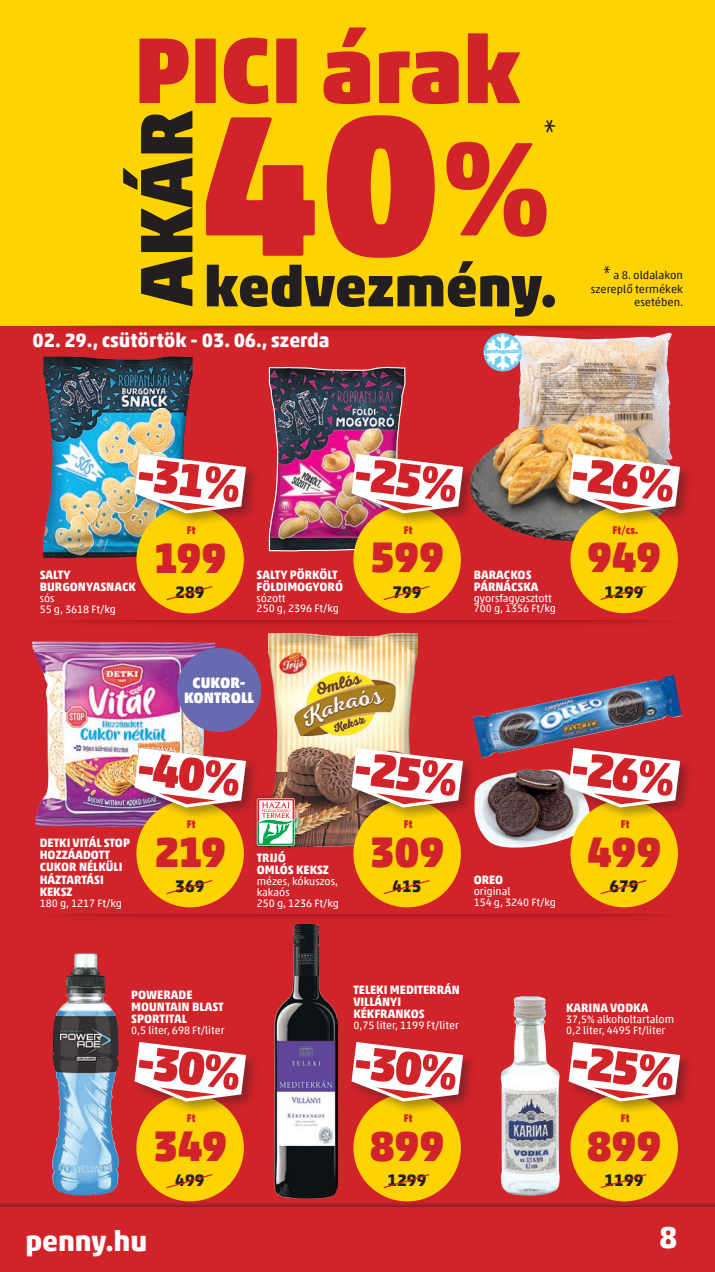
<style>
.page{position:relative;width:715px;height:1272px;background:#fff}
.page>*{position:absolute;margin:0;border:0;box-sizing:border-box;transform-origin:0 0}
.t1{font:900 203.4px "Akko For Penny";color:#d1232a}
.t2{font:900 94.8px "Akko For Penny";letter-spacing:-.005em;color:#d1232a}
.t3{font:900 75.6px "Akko For Penny";color:#231f20}
.t4{font:900 56.7px "Akko For Penny";color:#231f20}
.t5{font:900 47.25px "Akko For Penny";color:#d1232a}
.t6{font:900 42.9px "Akko For Penny";letter-spacing:-.01em;color:#d1232a}
.t7{font:700 30.9px "Akko For Penny";color:#fff}
.t8{font:700 28.95px "Amatic";color:#231f20}
.t9{font:700 28.65px "Akko For Penny";letter-spacing:-.005em;color:#fff}
.t10{font:700 19.65px "Akko For Penny";color:#fff}
.t11{font:700 16.95px "Akko For Penny";color:#231f20}
.t12{font:900 15.15px/15.1px "Akko For Penny";color:#fff;text-align:center}
.t13{font:700 12.15px/12.1px "Akko For Penny";color:#fff}
.t14{font:11.25px/13.5px "Akko For Penny";color:#231f20;text-align:right}
.t15{font:900 11.25px "Akko For Penny";letter-spacing:.025em;color:#d1232a;scale:.88 1}
.t16{font:10.8px/10.8px "Akko For Penny";color:#fff}
.t17{font:700 5.4px "Akko For Penny";color:#6bcff6;scale:.88 1}
.s1{font-size:135.6px}
.s2{font-family:"Amatic";font-weight:700;font-size:16.95px}
</style>
<div class="page">
<div style="left:0;top:0;width:714px;height:1271px;background:#d1232a"></div>
<div style="left:0;top:0;width:714px;height:326px;background:#fed304"></div>
<svg style="left:55px;top:620px;width:613px;height:4px"></svg>
<svg style="left:55px;top:326px;width:613px;height:8px"></svg>
<svg style="left:55px;top:914px;width:613px;height:5px"></svg>
<img style="left:32px;top:641px;width:183px;height:186px">
<img style="left:43px;top:356px;width:149px;height:202px">
<img style="left:269px;top:633px;width:148px;height:213px">
<img style="left:52px;top:952px;width:67px;height:243px">
<img style="left:500px;top:996px;width:59px;height:199px">
<img style="left:513px;top:332px;width:159px;height:120px">
<img style="left:477px;top:414px;width:114px;height:126px">
<img style="left:274px;top:924px;width:63px;height:275px">
<img style="left:476px;top:769px;width:105px;height:78px">
<img style="left:472px;top:674px;width:210px;height:84px">
<div style="left:252px;top:793px;width:47px;height:57px;background:#231f20;opacity:.5"></div>
<svg style="left:257px;top:798px;width:38px;height:48px;background:#bccab5"></svg>
<div style="left:136px;top:506px;width:108px;height:107px;background:#fed304;border-radius:50%"></div>
<svg style="left:166px;top:586px;width:47px;height:15px"></svg>
<div style="left:132px;top:452px;width:128px;height:75px;background:#231f20;opacity:.4"></div>
<img style="left:134px;top:454px;width:112px;height:59px">
<div style="left:570px;top:800px;width:107px;height:107px;background:#fed304;border-radius:50%"></div>
<svg style="left:600px;top:880px;width:47px;height:15px"></svg>
<div style="left:566px;top:746px;width:128px;height:75px;background:#231f20;opacity:.4"></div>
<svg style="left:568px;top:748px;width:112px;height:59px;background:#eecccb"></svg>
<div style="left:136px;top:800px;width:108px;height:107px;background:#fed304;border-radius:50%"></div>
<svg style="left:166px;top:880px;width:47px;height:15px"></svg>
<div style="left:132px;top:746px;width:128px;height:75px;background:#231f20;opacity:.4"></div>
<img style="left:134px;top:748px;width:112px;height:59px">
<div style="left:353px;top:800px;width:108px;height:107px;background:#fed304;border-radius:50%"></div>
<svg style="left:383px;top:880px;width:47px;height:15px"></svg>
<div style="left:349px;top:746px;width:128px;height:75px;background:#231f20;opacity:.4"></div>
<svg style="left:351px;top:748px;width:112px;height:59px;background:#e9cdca"></svg>
<div style="left:136px;top:1093px;width:108px;height:108px;background:#fed304;border-radius:50%"></div>
<svg style="left:166px;top:1174px;width:47px;height:15px"></svg>
<div style="left:132px;top:1040px;width:128px;height:75px;background:#231f20;opacity:.4"></div>
<svg style="left:134px;top:1041px;width:112px;height:60px"></svg>
<div style="left:570px;top:506px;width:107px;height:107px;background:#fed304;border-radius:50%"></div>
<svg style="left:600px;top:585px;width:47px;height:15px"></svg>
<div style="left:566px;top:452px;width:128px;height:75px;background:#231f20;opacity:.4"></div>
<img style="left:568px;top:454px;width:112px;height:59px">
<svg style="left:483px;top:333px;width:39px;height:38px"></svg>
<svg style="left:483px;top:334px;width:39px;height:36px"></svg>
<div style="left:353px;top:506px;width:108px;height:107px;background:#fed304;border-radius:50%"></div>
<svg style="left:383px;top:586px;width:47px;height:14px"></svg>
<div style="left:349px;top:452px;width:128px;height:75px;background:#231f20;opacity:.4"></div>
<img style="left:268px;top:366px;width:195px;height:186px">
<div style="left:570px;top:1093px;width:107px;height:108px;background:#fed304;border-radius:50%"></div>
<svg style="left:600px;top:1174px;width:47px;height:15px"></svg>
<div style="left:566px;top:1040px;width:128px;height:75px;background:#231f20;opacity:.4"></div>
<svg style="left:568px;top:1041px;width:112px;height:60px"></svg>
<div style="left:353px;top:1093px;width:108px;height:108px;background:#fed304;border-radius:50%"></div>
<svg style="left:383px;top:1174px;width:47px;height:15px"></svg>
<div style="left:349px;top:1040px;width:128px;height:75px;background:#231f20;opacity:.4"></div>
<svg style="left:351px;top:1041px;width:112px;height:60px"></svg>
<div style="left:0;top:1200px;width:714px;height:71px;background:#231f20;opacity:.5"></div>
<div style="left:0;top:1207px;width:714px;height:64px;background:#d1232a"></div>
<div style="left:177px;top:647px;width:84px;height:85px;background:#6969b0;border-radius:50%"></div>
<h2 class="t2" style="left:134px;top:11px;width:387px">PICI árak</h2>
<h1 class="t1" style="left:200px;top:59px;width:353px">40<span class="s1">%</span></h1>
<h3 class="t3" style="left:119px;top:306px;width:198px;rotate:-90deg">AKÁR</h3>
<h3 class="t8" style="left:542px;top:111px;width:16px">*</h3>
<h3 class="t4" style="left:204px;top:251px;width:354px">kedvezmény.</h3>
<h3 class="t10" style="left:33px;top:328px;width:298px">02. 29., csütörtök - 03. 06., szerda</h3>
<p class="t17" style="left:484px;top:348px;width:43px">gyorsfagyasztott</p>
<p class="t14" style="left:590px;top:268px;width:94px"><span class="s2">*</span> a 8. oldalakon szereplő termékek esetében.</p>
<h3 class="t5" style="left:141px;top:444px;width:106px;rotate:7deg">-31%</h3>
<h3 class="t5" style="left:358px;top:444px;width:106px;rotate:7deg">-25%</h3>
<h3 class="t5" style="left:574px;top:444px;width:106px;rotate:7deg">-26%</h3>
<p class="t15" style="left:187px;top:523px;width:12px">Ft</p>
<p class="t15" style="left:403px;top:523px;width:12px">Ft</p>
<p class="t15" style="left:612px;top:523px;width:31px">Ft/cs.</p>
<p class="t13" style="left:40px;top:568px;width:98px">SALTY<br>BURGONYASNACK</p>
<p class="t16" style="left:40px;top:592px;width:78px">sós<br>55 g, 3618 Ft/kg</p>
<h3 class="t6" style="left:154px;top:531px;width:74px">199</h3>
<h3 class="t11" style="left:175px;top:581px;width:31px">289</h3>
<p class="t13" style="left:256px;top:568px;width:88px">SALTY PÖRKÖLT<br>FÖLDIMOGYORÓ</p>
<p class="t16" style="left:256px;top:592px;width:84px">sózott<br>250 g, 2396 Ft/kg</p>
<h3 class="t6" style="left:370px;top:531px;width:76px">599</h3>
<h3 class="t11" style="left:392px;top:581px;width:31px">799</h3>
<p class="t13" style="left:473px;top:568px;width:66px">BARACKOS<br>PÁRNÁCSKA</p>
<p class="t16" style="left:473px;top:592px;width:84px">gyorsfagyasztott<br>700 g, 1356 Ft/kg</p>
<h3 class="t6" style="left:587px;top:531px;width:76px">949</h3>
<h3 class="t11" style="left:604px;top:581px;width:40px">1299</h3>
<h3 class="t12" style="left:184px;top:675px;width:72px">CUKOR-<br>KONTROLL</h3>
<h3 class="t5" style="left:141px;top:738px;width:106px;rotate:7deg">-40%</h3>
<p class="t13" style="left:40px;top:836px;width:92px">DETKI VITÁL STOP<br>HOZZÁADOTT<br>CUKOR NÉLKÜLI<br>HÁZTARTÁSI<br>KEKSZ</p>
<p class="t16" style="left:40px;top:897px;width:84px">180 g, 1217 Ft/kg</p>
<p class="t15" style="left:187px;top:817px;width:12px">Ft</p>
<h3 class="t6" style="left:154px;top:825px;width:74px">219</h3>
<h3 class="t11" style="left:175px;top:875px;width:31px">369</h3>
<p class="t13" style="left:257px;top:851px;width:74px">TRIJÓ<br>OMLÓS KEKSZ</p>
<p class="t16" style="left:257px;top:875px;width:84px">mézes, kókuszos, kakaós<br>250 g, 1236 Ft/kg</p>
<h3 class="t5" style="left:358px;top:738px;width:106px;rotate:7deg">-25%</h3>
<p class="t15" style="left:403px;top:817px;width:12px">Ft</p>
<h3 class="t6" style="left:370px;top:825px;width:76px">309</h3>
<h3 class="t11" style="left:392px;top:875px;width:31px">415</h3>
<p class="t13" style="left:473px;top:874px;width:31px">OREO</p>
<p class="t16" style="left:473px;top:886px;width:84px">original<br>154 g, 3240 Ft/kg</p>
<h3 class="t5" style="left:574px;top:738px;width:106px;rotate:7deg">-26%</h3>
<p class="t15" style="left:620px;top:817px;width:12px">Ft</p>
<h3 class="t6" style="left:587px;top:825px;width:76px">499</h3>
<h3 class="t11" style="left:609px;top:875px;width:31px">679</h3>
<p class="t13" style="left:131px;top:988px;width:94px">POWERADE<br>MOUNTAIN BLAST<br>SPORTITAL</p>
<p class="t16" style="left:131px;top:1024px;width:95px">0,5 liter, 698 Ft/liter</p>
<p class="t13" style="left:353px;top:983px;width:108px">TELEKI MEDITERRÁN<br>VILLÁNYI<br>KÉKFRANKOS</p>
<p class="t16" style="left:353px;top:1019px;width:107px">0,75 liter, 1199 Ft/liter</p>
<p class="t13" style="left:566px;top:1001px;width:84px">KARINA VODKA</p>
<p class="t16" style="left:566px;top:1013px;width:110px">37,5% alkoholtartalom<br>0,2 liter, 4495 Ft/liter</p>
<h3 class="t5" style="left:141px;top:1032px;width:106px;rotate:7deg">-30%</h3>
<h3 class="t5" style="left:358px;top:1032px;width:106px;rotate:7deg">-30%</h3>
<h3 class="t5" style="left:574px;top:1032px;width:106px;rotate:7deg">-25%</h3>
<p class="t15" style="left:187px;top:1111px;width:12px">Ft</p>
<p class="t15" style="left:403px;top:1111px;width:12px">Ft</p>
<p class="t15" style="left:620px;top:1111px;width:12px">Ft</p>
<h3 class="t6" style="left:153px;top:1119px;width:76px">349</h3>
<h3 class="t6" style="left:370px;top:1119px;width:76px">899</h3>
<h3 class="t6" style="left:586px;top:1119px;width:76px">899</h3>
<h3 class="t11" style="left:175px;top:1169px;width:31px">499</h3>
<h3 class="t11" style="left:387px;top:1169px;width:40px">1299</h3>
<h3 class="t11" style="left:604px;top:1169px;width:40px">1199</h3>
<h3 class="t9" style="left:26px;top:1223px;width:123px">penny.hu</h3>
<h3 class="t7" style="left:659px;top:1218px;width:19px">8</h3>
</div>
